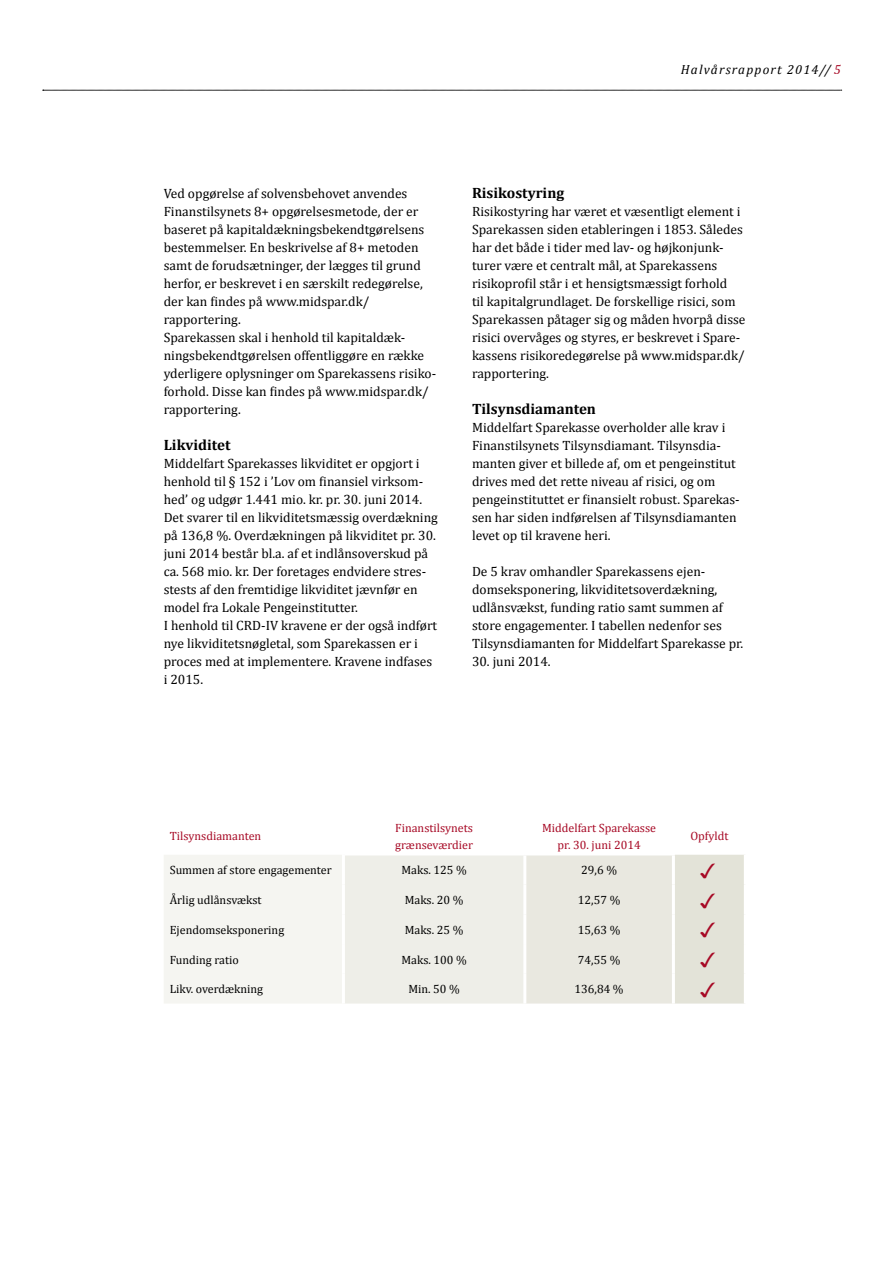
<style>
.page{position:relative;width:893px;height:1263px;background:#fff}
.page>*{position:absolute;margin:0;border:0;box-sizing:border-box;transform-origin:0 0}
.t1{font:700 15px "Cambria";color:#000}
.t2{font:13.5px/18px "Cambria";color:#000}
.t3{font:italic 13.2px "Cambria";letter-spacing:.09em;color:#000}
.t4{font:12px "Cambria";color:#000}
.t5{font:12px/16.5px "Cambria";color:#a70925}
.s1{color:#a70925}
</style>
<div class="page">
<svg style="left:43px;top:90px;width:799px;height:1px"></svg>
<svg style="left:164px;top:855px;width:580px;height:148px"></svg>
<p class="t3" style="left:681px;top:60px;width:161px">Halvårsrapport 2014// <span class="s1">5</span></p>
<p class="t2" style="left:164px;top:184px;width:274px">Ved opgørelse af solvensbehovet anvendes Finanstilsynets 8+ opgørelsesmetode, der er baseret på kapitaldækningsbekendtgørelsens bestemmelser. En beskrivelse af 8+ metoden samt de forudsætninger, der lægges til grund herfor, er beskrevet i en særskilt redegørelse, der kan findes på www.midspar.dk/ rapportering.<br>Sparekassen skal i henhold til kapitaldæk&shy;ningsbekendtgørelsen offentliggøre en række yderligere oplysninger om Sparekassens risiko&shy;forhold. Disse kan findes på www.midspar.dk/ rapportering.</p>
<p class="t1" style="left:164px;top:434px;width:68px">Likviditet</p>
<p class="t2" style="left:164px;top:454px;width:276px">Middelfart Sparekasses likviditet er opgjort i henhold til § 152 i ’Lov om finansiel virksom&shy;hed’ og udgør 1.441 mio. kr. pr. 30. juni 2014.<br>Det svarer til en likviditetsmæssig overdækning på 136,8 %. Overdækningen på likviditet pr. 30. juni 2014 består bl.a. af et indlånsoverskud på ca. 568 mio. kr. Der foretages endvidere stres&shy;stests af den fremtidige likviditet jævnfør en model fra Lokale Pengeinstitutter.<br>I henhold til CRD-IV kravene er der også indført nye likviditetsnøgletal, som Sparekassen er i proces med at implementere. Kravene indfases i 2015.</p>
<p class="t1" style="left:472px;top:182px;width:94px">Risikostyring</p>
<p class="t2" style="left:472px;top:202px;width:275px">Risikostyring har været et væsentligt element i Sparekassen siden etableringen i 1853. Således har det både i tider med lav- og højkonjunk&shy;turer være et centralt mål, at Sparekassens risikoprofil står i et hensigtsmæssigt forhold<br>til kapitalgrundlaget. De forskellige risici, som Sparekassen påtager sig og måden hvorpå disse risici overvåges og styres, er beskrevet i Spare&shy;kassens risikoredegørelse på www.midspar.dk/ rapportering.</p>
<p class="t1" style="left:472px;top:398px;width:126px">Tilsynsdiamanten</p>
<p class="t2" style="left:472px;top:418px;width:269px">Middelfart Sparekasse overholder alle krav i Finanstilsynets Tilsynsdiamant. Tilsynsdia&shy;manten giver et billede af, om et pengeinstitut drives med det rette niveau af risici, og om pengeinstituttet er finansielt robust. Sparekas&shy;sen har siden indførelsen af Tilsynsdiamanten levet op til kravene heri.</p>
<p class="t2" style="left:472px;top:562px;width:273px">De 5 krav omhandler Sparekassens ejen&shy;domseksponering, likviditetsoverdækning, udlånsvækst, funding ratio samt summen af store engagementer. I tabellen nedenfor ses Tilsynsdiamanten for Middelfart Sparekasse pr.</p>
<p class="t2" style="left:472px;top:652px;width:80px">30. juni 2014.</p>
<p class="t5" style="left:170px;top:828px;width:93px">Tilsynsdiamanten</p>
<p class="t5" style="left:395px;top:820px;width:79px">Finanstilsynets grænseværdier</p>
<p class="t5" style="left:542px;top:820px;width:115px;text-align:center">Middelfart Sparekasse pr. 30. juni 2014</p>
<p class="t5" style="left:690px;top:828px;width:40px">Opfyldt</p>
<p class="t4" style="left:170px;top:863px;width:163px">Summen af store engagementer</p>
<p class="t4" style="left:401px;top:863px;width:67px">Maks. 125 %</p>
<p class="t4" style="left:581px;top:863px;width:37px">29,6 %</p>
<p class="t4" style="left:170px;top:893px;width:93px">Årlig udlånsvækst</p>
<p class="t4" style="left:405px;top:893px;width:60px">Maks. 20 %</p>
<p class="t4" style="left:578px;top:893px;width:44px">12,57 %</p>
<p class="t4" style="left:170px;top:923px;width:116px">Ejendomseksponering</p>
<p class="t4" style="left:405px;top:923px;width:60px">Maks. 25 %</p>
<p class="t4" style="left:578px;top:923px;width:44px">15,63 %</p>
<p class="t4" style="left:170px;top:952px;width:71px">Funding ratio</p>
<p class="t4" style="left:401px;top:952px;width:67px">Maks. 100 %</p>
<p class="t4" style="left:578px;top:952px;width:44px">74,55 %</p>
<p class="t4" style="left:170px;top:982px;width:95px">Likv. overdækning</p>
<p class="t4" style="left:408px;top:982px;width:53px">Min. 50 %</p>
<p class="t4" style="left:575px;top:982px;width:51px">136,84 %</p>
</div>
